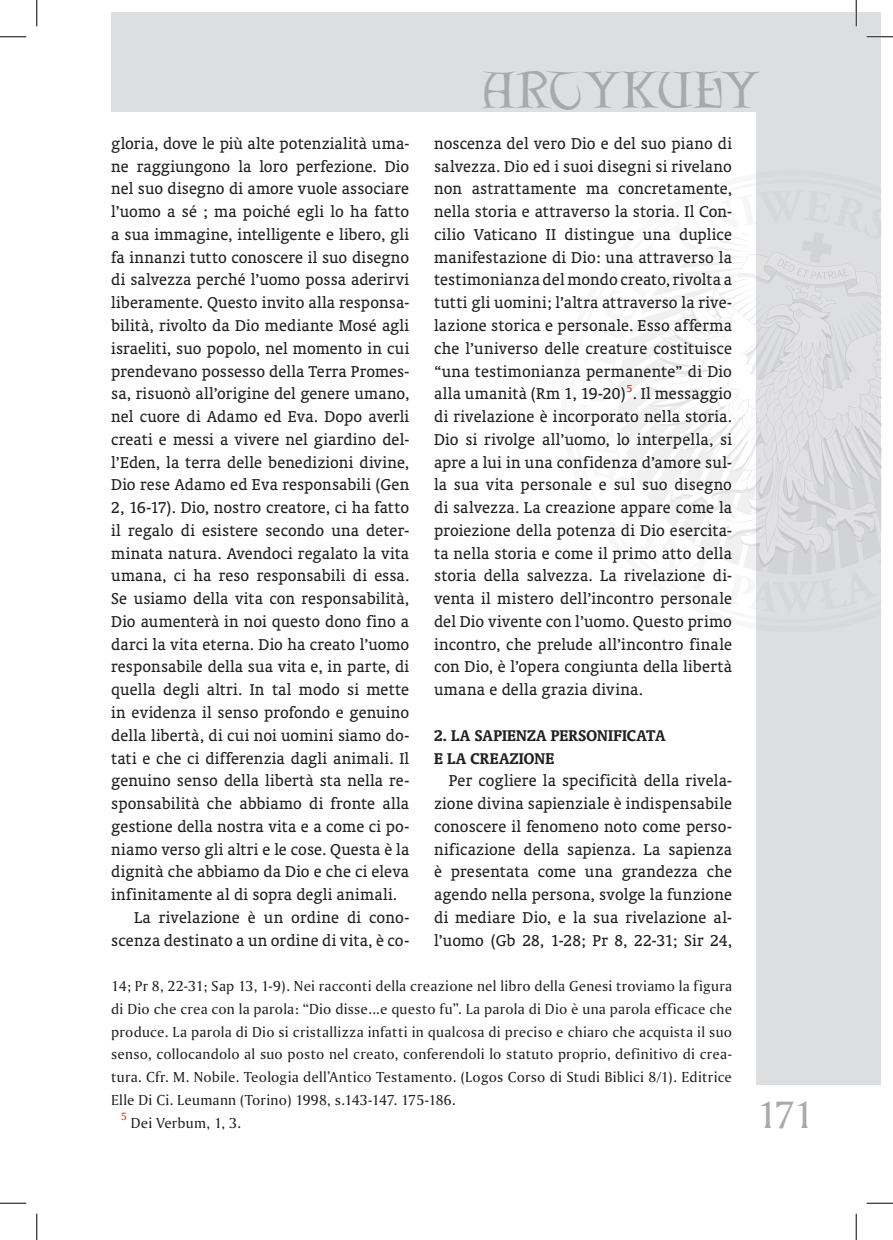
<style>
.page{position:relative;width:893px;height:1240px;background:#fff}
.page>*{position:absolute;margin:0;border:0;box-sizing:border-box;transform-origin:0 0}
.t1{font:46.55px "Lettergical PL";letter-spacing:-.005em;color:#a8a9ad}
.t2{font:36.75px "Amerigo PL";color:#a8a9ad}
.art-TEKST{font:15.75px/22.8px "Oranda PL";letter-spacing:.015em;color:#231f20;text-align:justify}
.art-podtytuł{font:700 15.75px/22.8px "Oranda PL";letter-spacing:.02em;color:#231f20}
.art-przypis{font:14px/22.8px "Amerigo PL";letter-spacing:.015em;color:#231f20;text-align:justify}
.art-TEKST-2{font:10.15px "Oranda PL";color:#ee1d23}
.art-przypis-2{font:10.15px "Amerigo PL";color:#ee1d23}
</style>
<div class="page">
<div style="left:756px;top:12px;width:124px;height:1071px;background:#dddee0"></div>
<div style="left:111px;top:12px;width:769px;height:99px;background:#dddee0"></div>
<svg style="left:618px;top:233px;width:262px;height:341px"></svg>
<hr style="left:866px;top:36px;width:26px;height:2px;background:#fff">
<hr style="left:854px;top:0;width:2px;height:26px;background:#fff">
<svg style="left:0;top:36px;width:26px;height:1px"></svg>
<svg style="left:866px;top:36px;width:26px;height:1px"></svg>
<svg style="left:0;top:1202px;width:26px;height:1px"></svg>
<svg style="left:866px;top:1202px;width:26px;height:1px"></svg>
<svg style="left:36px;top:0;width:1px;height:26px"></svg>
<svg style="left:36px;top:1213px;width:1px;height:26px"></svg>
<svg style="left:855px;top:0;width:1px;height:26px"></svg>
<svg style="left:855px;top:1213px;width:1px;height:26px"></svg>
<h1 class="t1" style="left:482px;top:61px;width:279px">ARTYKUŁY</h1>
<p class="art-TEKST" style="left:111px;top:132px;width:299px">gloria, dove le più alte potenzialità uma&shy;ne raggiungono la loro perfezione. Dio nel suo disegno di amore vuole associare l’uomo a sé ; ma poiché egli lo ha fatto a sua immagine, intelligente e libero, gli fa innanzi tutto conoscere il suo disegno di salvezza perché l’uomo possa aderirvi liberamente. Questo invito alla responsa&shy;bilità, rivolto da Dio mediante Mosé agli israeliti, suo popolo, nel momento in cui prendevano possesso della Terra Promes&shy;sa, risuonò all’origine del genere umano, nel cuore di Adamo ed Eva. Dopo averli creati e messi a vivere nel giardino del&shy;l’Eden, la terra delle benedizioni divine, Dio rese Adamo ed Eva responsabili (Gen 2, 16-17). Dio, nostro creatore, ci ha fatto il regalo di esistere secondo una deter&shy;minata natura. Avendoci regalato la vita umana, ci ha reso responsabili di essa.<br>Se usiamo della vita con responsabilità, Dio aumenterà in noi questo dono fino a darci la vita eterna. Dio ha creato l’uomo responsabile della sua vita e, in parte, di quella degli altri. In tal modo si mette in evidenza il senso profondo e genuino della libertà, di cui noi uomini siamo do&shy;tati e che ci differenzia dagli animali. Il genuino senso della libertà sta nella re&shy;sponsabilità che abbiamo di fronte alla gestione della nostra vita e a come ci po&shy;niamo verso gli altri e le cose. Questa è la dignità che abbiamo da Dio e che ci eleva infinitamente al di sopra degli animali.</p>
<p class="art-TEKST" style="left:111px;top:905px;width:299px;text-align:right">La rivelazione è un ordine di cono&shy;scenza destinato a un ordine di vita, è co-</p>
<p class="art-TEKST" style="left:434px;top:132px;width:299px">noscenza del vero Dio e del suo piano di salvezza. Dio ed i suoi disegni si rivelano non astrattamente ma concretamente, nella storia e attraverso la storia. Il Con&shy;cilio Vaticano II distingue una duplice manifestazione di Dio: una attraverso la testimonianza del mondo creato, rivolta a tutti gli uomini; l’altra attraverso la rive&shy;lazione storica e personale. Esso afferma che l’universo delle creature costituisce “una testimonianza permanente” di Dio alla umanità (Rm 1, 19-20) . Il messaggio</p>
<p class="art-TEKST-2" style="left:626px;top:381px;width:7px">5</p>
<p class="art-TEKST" style="left:434px;top:405px;width:299px">di rivelazione è incorporato nella storia.<br>Dio si rivolge all’uomo, lo interpella, si apre a lui in una confidenza d’amore sul&shy;la sua vita personale e sul suo disegno di salvezza. La creazione appare come la proiezione della potenza di Dio esercita&shy;ta nella storia e come il primo atto della storia della salvezza. La rivelazione di&shy;venta il mistero dell’incontro personale del Dio vivente con l’uomo. Questo primo incontro, che prelude all’incontro finale con Dio, è l’opera congiunta della libertà umana e della grazia divina.</p>
<p class="art-podtytuł" style="left:434px;top:723px;width:233px">2. LA SAPIENZA PERSONIFICATA<br>E LA CREAZIONE</p>
<p class="art-TEKST" style="left:434px;top:769px;width:299px;text-indent:15px">Per cogliere la specificità della rivela&shy;zione divina sapienziale è indispensabile conoscere il fenomeno noto come perso&shy;nificazione della sapienza. La sapienza è presentata come una grandezza che agendo nella persona, svolge la funzione di mediare Dio, e la sua rivelazione al&shy;l’uomo (Gb 28, 1-28; Pr 8, 22-31; Sir 24,</p>
<p class="art-przypis" style="left:111px;top:974px;width:622px">14; Pr 8, 22-31; Sap 13, 1-9). Nei racconti della creazione nel libro della Genesi troviamo la figura di Dio che crea con la parola: “Dio disse...e questo fu”. La parola di Dio è una parola efficace che produce. La parola di Dio si cristallizza infatti in qualcosa di preciso e chiaro che acquista il suo senso, collocandolo al suo posto nel creato, conferendoli lo statuto proprio, definitivo di crea&shy;tura. Cfr. M. Nobile. Teologia dell’Antico Testamento. (Logos Corso di Studi Biblici 8/1). Editrice Elle Di Ci. Leumann (Torino) 1998, s.143-147. 175-186.</p>
<p class="art-przypis-2" style="left:121px;top:1109px;width:7px">5</p>
<p class="art-przypis" style="left:131px;top:1110px;width:111px">Dei Verbum, 1, 3.</p>
<h2 class="t2" style="left:756px;top:1089px;width:59px">171</h2>
</div>
